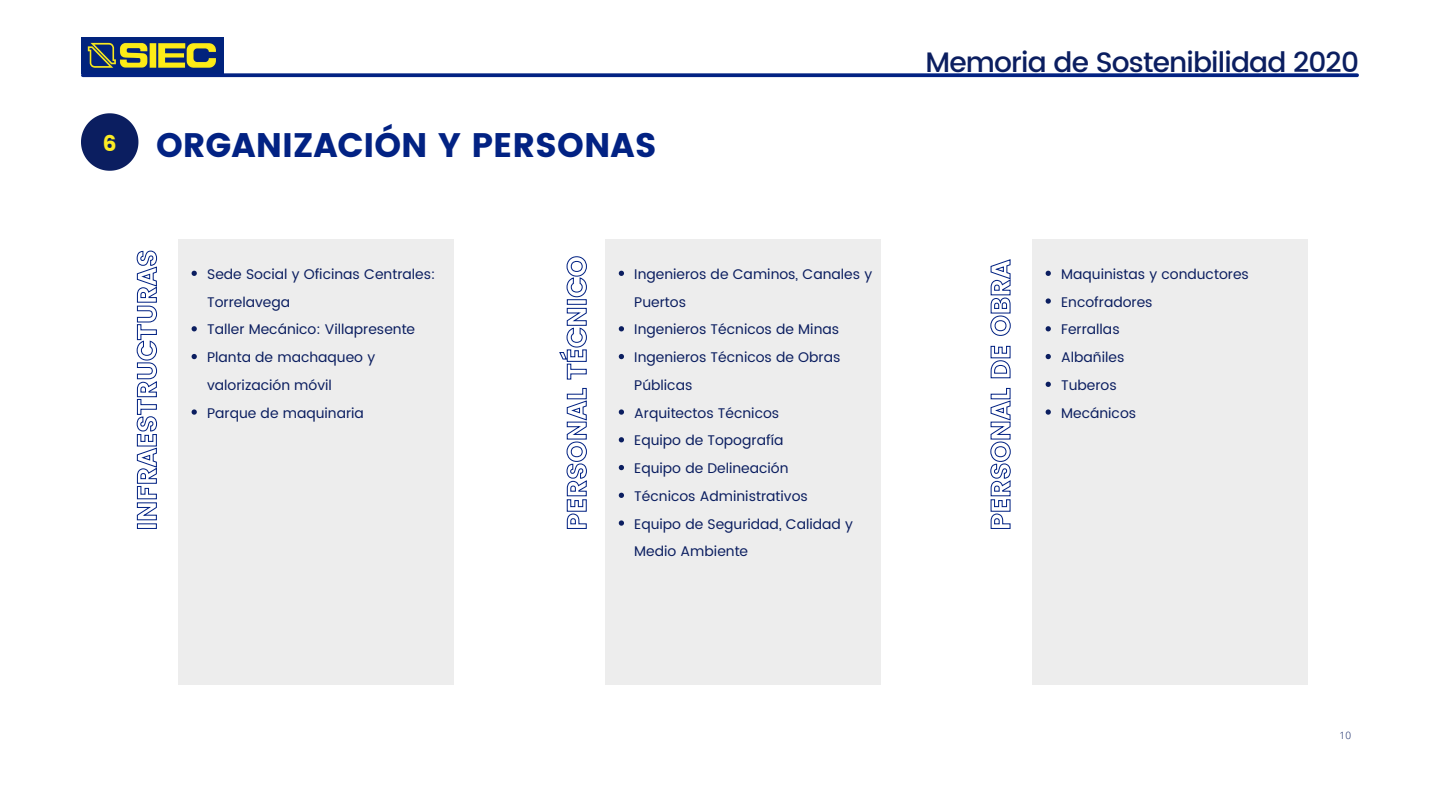
<style>
.page{position:relative;width:1440px;height:810px;background:#fff}
.page>*{position:absolute;margin:0;border:0;box-sizing:border-box;transform-origin:0 0}
.t1{font:34px "Poppins";color:#022283}
.t2{font:500 28.1px "Poppins";letter-spacing:-.03em;color:#0b1e60}
.t3{font:14px/27.8px "Poppins";color:#0b1e60}
.t4{font:300 10px "Open Sans";color:#0b1e60}
</style>
<div class="page">
<img style="left:81px;top:38px;width:143px;height:36px">
<svg style="left:83px;top:73px;width:1274px;height:4px;background:#15328c"></svg>
<svg style="left:81px;top:113px;width:57px;height:58px"></svg>
<div style="left:179px;top:239px;width:275px;height:446px;background:#ededed"></div>
<div style="left:605px;top:239px;width:275px;height:446px;background:#ededed"></div>
<div style="left:1032px;top:239px;width:275px;height:446px;background:#ededed"></div>
<svg style="left:136px;top:250px;width:22px;height:279px"></svg>
<svg style="left:559px;top:256px;width:28px;height:273px"></svg>
<svg style="left:990px;top:259px;width:21px;height:270px"></svg>
<svg style="left:192px;top:271px;width:5px;height:5px"></svg>
<svg style="left:192px;top:326px;width:5px;height:5px"></svg>
<svg style="left:192px;top:354px;width:5px;height:5px"></svg>
<svg style="left:192px;top:409px;width:5px;height:6px"></svg>
<svg style="left:619px;top:271px;width:5px;height:5px"></svg>
<svg style="left:619px;top:326px;width:5px;height:5px"></svg>
<svg style="left:619px;top:354px;width:5px;height:5px"></svg>
<svg style="left:619px;top:409px;width:5px;height:6px"></svg>
<svg style="left:619px;top:437px;width:5px;height:5px"></svg>
<svg style="left:619px;top:465px;width:5px;height:5px"></svg>
<svg style="left:619px;top:493px;width:5px;height:5px"></svg>
<svg style="left:619px;top:520px;width:5px;height:6px"></svg>
<svg style="left:1046px;top:271px;width:5px;height:5px"></svg>
<svg style="left:1046px;top:298px;width:5px;height:6px"></svg>
<svg style="left:1046px;top:326px;width:5px;height:5px"></svg>
<svg style="left:1046px;top:354px;width:5px;height:5px"></svg>
<svg style="left:1046px;top:382px;width:5px;height:5px"></svg>
<svg style="left:1046px;top:409px;width:5px;height:6px"></svg>
<h1 class="t1" style="left:103px;top:125px;width:555px"><sup>6</sup> ORGANIZACIÓN Y PERSONAS</h1>
<h2 class="t2" style="left:926px;top:46px;width:435px">Memoria de Sostenibilidad 2020</h2>
<p class="t3" style="left:207px;top:260px;width:230px">Sede Social y Oficinas Centrales:<br>Torrelavega<br>Taller Mecánico: Villapresente<br>Planta de machaqueo y valorización móvil<br>Parque de maquinaria</p>
<p class="t3" style="left:634px;top:260px;width:239px">Ingenieros de Caminos, Canales y<br>Puertos<br>Ingenieros Técnicos de Minas<br>Ingenieros Técnicos de Obras<br>Públicas<br>Arquitectos Técnicos<br>Equipo de Topografía<br>Equipo de Delineación<br>Técnicos Administrativos<br>Equipo de Seguridad, Calidad y<br>Medio Ambiente</p>
<p class="t3" style="left:1061px;top:260px;width:189px">Maquinistas y conductores<br>Encofradores<br>Ferrallas<br>Albañiles<br>Tuberos<br>Mecánicos</p>
<p class="t4" style="left:1340px;top:728px;width:13px">10</p>
</div>
